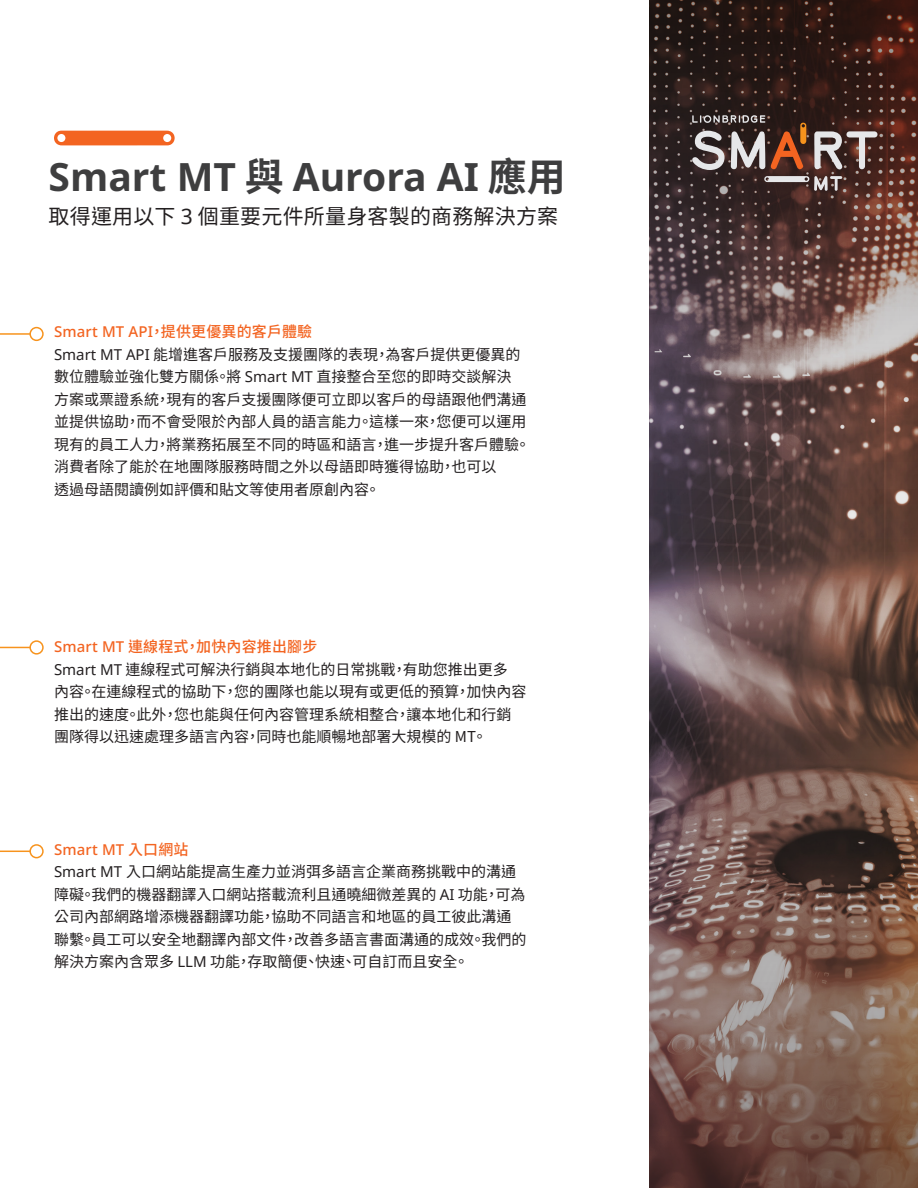
<style>
.page{position:relative;width:918px;height:1188px;background:#fff}
.page>*{position:absolute;margin:0;border:0;box-sizing:border-box;transform-origin:0 0}
.Lion_Intro{font:700 39px "Noto Sans";color:#3e3e3f}
.Lion_Intro-2{font:21px "Noto Sans CJ Ktc";letter-spacing:.01em;color:#231f20}
.Lion_Intro-3{font:15px/22.5px "Noto Sans CJ Ktc";color:#231f20}
.Lion_Intro-4{font:500 15px "Noto Sans CJ Ktc";letter-spacing:.01em;color:#f36421}
.Lion_Intro-5{font:500 15px "Noto Sans";letter-spacing:.01em;color:#f36421}
.s1{font-family:"Noto Sans CJ Ktc"}
.s2{font-family:"Noto Sans"}
</style>
<div class="page">
<svg style="left:54px;top:131px;width:121px;height:14px;background:#f37133"></svg>
<div style="left:29px;top:327px;width:15px;height:14px;border:2px solid #f7931d;border-radius:50%"></div>
<hr style="left:0;top:333px;width:30px;height:2px;background:#f7931d">
<div style="left:29px;top:640px;width:15px;height:15px;border:2px solid #f7931d;border-radius:50%"></div>
<hr style="left:0;top:647px;width:30px;height:1px;background:#f7931d">
<div style="left:29px;top:844px;width:15px;height:14px;border:2px solid #f7931d;border-radius:50%"></div>
<hr style="left:0;top:851px;width:30px;height:1px;background:#f7931d">
<svg style="left:649px;top:600px;width:269px;height:588px;background:#73574f"></svg>
<svg style="left:649px;top:0;width:269px;height:600px;background:#56403d"></svg>
<svg style="left:771px;top:123px;width:35px;height:46px;background:#7a3b1d"></svg>
<svg style="left:764px;top:176px;width:78px;height:15px"></svg>
<svg style="left:692px;top:131px;width:33px;height:39px"></svg>
<svg style="left:731px;top:131px;width:34px;height:38px"></svg>
<svg style="left:814px;top:131px;width:64px;height:38px;background:#847471"></svg>
<svg style="left:692px;top:115px;width:73px;height:8px"></svg>
<p class="Lion_Intro" style="left:49px;top:149px;width:519px">Smart MT <span class="s1">與</span> Aurora AI <span class="s1">應用</span></p>
<p class="Lion_Intro-2" style="left:49px;top:204px;width:511px">取得運用以下 <span class="s2">3</span> 個重要元件所量身客製的商務解決方案</p>
<p class="Lion_Intro-4" style="left:54px;top:323px;width:260px"><span class="s2">Smart MT API</span>，提供更優異的客戶體驗</p>
<p class="Lion_Intro-3" style="left:54px;top:343px;width:478px"><span class="s2">Smart MT API</span> 能增進客戶服務及支援團隊的表現，為客戶提供更優異的數位體驗並強化雙方關係。將 <span class="s2">Smart MT</span> 直接整合至您的即時交談解決<br>方案或票證系統，現有的客戶支援團隊便可立即以客戶的母語跟他們溝通並提供協助，而不會受限於內部人員的語言能力。這樣一來，您便可以運用現有的員工人力，將業務拓展至不同的時區和語言，進一步提升客戶體驗。消費者除了能於在地團隊服務時間之外以母語即時獲得協助，也可以<br>透過母語閱讀例如評價和貼文等使用者原創內容。</p>
<p class="Lion_Intro-4" style="left:54px;top:638px;width:265px"><span class="s2">Smart MT</span> 連線程式，加快內容推出腳步</p>
<p class="Lion_Intro-3" style="left:54px;top:658px;width:474px"><span class="s2">Smart MT</span> 連線程式可解決行銷與本地化的日常挑戰，有助您推出更多內容。在連線程式的協助下，您的團隊也能以現有或更低的預算，加快內容推出的速度。此外，您也能與任何內容管理系統相整合，讓本地化和行銷團隊得以迅速處理多語言內容，同時也能順暢地部署大規模的 MT。</p>
<p class="Lion_Intro-5" style="left:54px;top:839px;width:136px">Smart MT <span class="s1">入口網站</span></p>
<p class="Lion_Intro-3" style="left:54px;top:861px;width:474px"><span class="s2">Smart MT</span> 入口網站能提高生產力並消弭多語言企業商務挑戰中的溝通障礙。我們的機器翻譯入口網站搭載流利且通曉細微差異的 <span class="s2">AI</span> 功能，可為公司內部網路增添機器翻譯功能，協助不同語言和地區的員工彼此溝通聯繫。員工可以安全地翻譯內部文件，改善多語言書面溝通的成效。我們的解決方案內含眾多 <span class="s2">LLM</span> 功能，存取簡便、快速、可自訂而且安全。</p>
</div>
